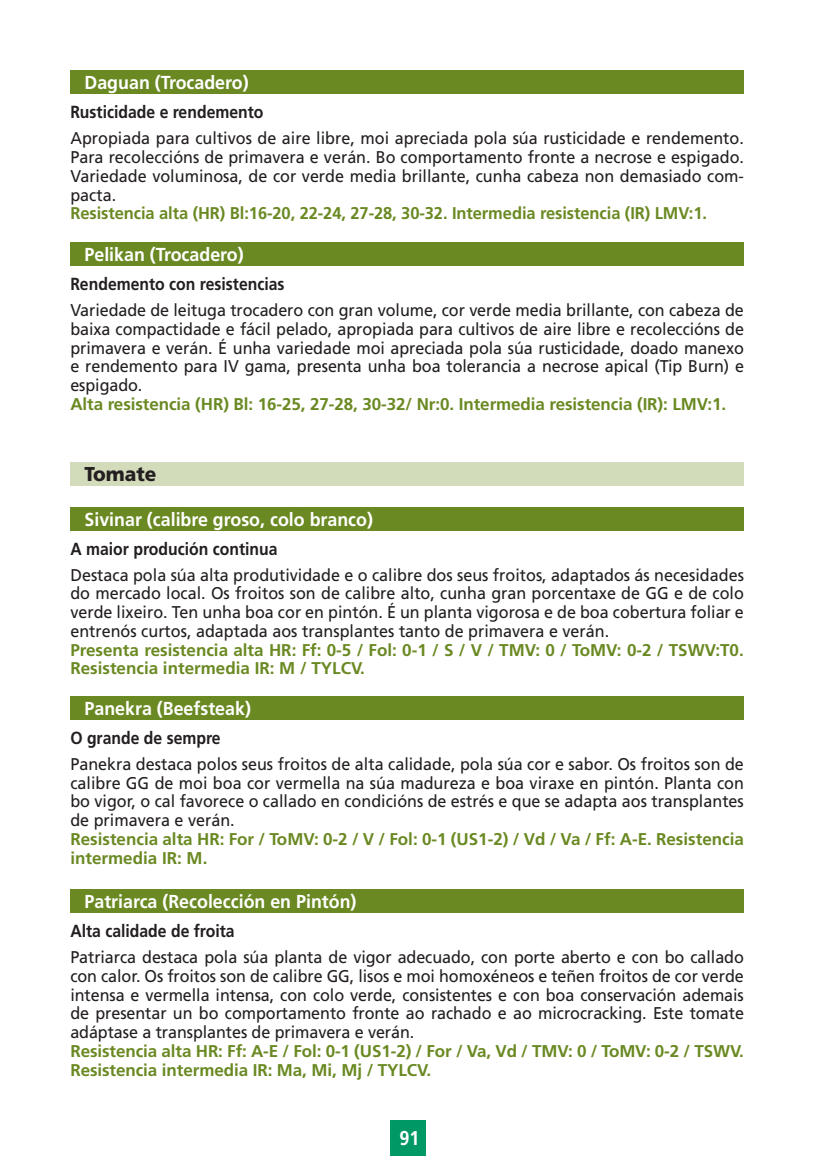
<style>
.page{position:relative;width:818px;height:1170px;background:#fff}
.page>*{position:absolute;margin:0;border:0;box-sizing:border-box;transform-origin:0 0}
.t1{font:900 20px "Frutiger LT";color:#231f20;scale:.95 1}
.t2{font:700 20px "Frutiger LT";color:#fff;scale:.9 1}
.t3{font:700 18.75px "Frutiger LT";color:#fff;scale:.95 1}
.t4{font:700 17.5px "Frutiger LT";color:#231f20;scale:.9 1}
.t5{font:17px/18.8px "Frutiger LT";color:#231f20;text-align:justify;scale:.95 1}
.t6{font:700 17px/18.8px "Frutiger LT";letter-spacing:-.005em;color:#6a8922}
</style>
<div class="page">
<div style="left:390px;top:1120px;width:36px;height:35px;background:#009864"></div>
<div style="left:70px;top:71px;width:674px;height:23px;background:#6a8922"></div>
<div style="left:70px;top:889px;width:674px;height:23px;background:#6a8922"></div>
<div style="left:70px;top:243px;width:674px;height:23px;background:#6a8922"></div>
<div style="left:70px;top:462px;width:674px;height:23px;background:#d2dbba"></div>
<div style="left:70px;top:507px;width:674px;height:23px;background:#6a8922"></div>
<div style="left:70px;top:696px;width:674px;height:23px;background:#6a8922"></div>
<p class="t3" style="left:84px;top:72px;width:174px">Daguan (Trocadero)</p>
<p class="t4" style="left:70px;top:102px;width:216px">Rusticidade e rendemento</p>
<p class="t5" style="left:70px;top:129px;width:710px">Apropiada para cultivos de aire libre, moi apreciada pola súa rusticidade e rendemento.<br>Para recoleccións de primavera e verán. Bo comportamento fronte a necrose e espigado.<br>Variedade voluminosa, de cor verde media brillante, cunha cabeza non demasiado com&shy;pacta.</p>
<p class="t6" style="left:70px;top:204px;width:638px">Resistencia alta (HR) Bl:16-20, 22-24, 27-28, 30-32. Intermedia resistencia (IR) LMV:1.</p>
<p class="t3" style="left:84px;top:244px;width:169px">Pelikan (Trocadero)</p>
<p class="t4" style="left:70px;top:274px;width:239px">Rendemento con resistencias</p>
<p class="t5" style="left:70px;top:301px;width:710px">Variedade de leituga trocadero con gran volume, cor verde media brillante, con cabeza de baixa compactidade e fácil pelado, apropiada para cultivos de aire libre e recoleccións de primavera e verán. É unha variedade moi apreciada pola súa rusticidade, doado manexo e rendemento para IV gama, presenta unha boa tolerancia a necrose apical (Tip Burn) e espigado.</p>
<p class="t6" style="left:70px;top:395px;width:657px">Alta resistencia (HR) Bl: 16-25, 27-28, 30-32/ Nr:0. Intermedia resistencia (IR): LMV:1.</p>
<p class="t1" style="left:84px;top:462px;width:77px">Tomate</p>
<p class="t3" style="left:84px;top:508px;width:305px">Sivinar (calibre groso, colo branco)</p>
<p class="t4" style="left:70px;top:538px;width:232px">A maior produción continua</p>
<p class="t5" style="left:70px;top:565px;width:710px">Destaca pola súa alta produtividade e o calibre dos seus froitos, adaptados ás necesidades do mercado local. Os froitos son de calibre alto, cunha gran porcentaxe de GG e de colo verde lixeiro. Ten unha boa cor en pintón. É un planta vigorosa e de boa cobertura foliar e entrenós curtos, adaptada aos transplantes tanto de primavera e verán.</p>
<p class="t6" style="left:70px;top:640px;width:675px">Presenta resistencia alta HR: Ff: 0-5 / Fol: 0-1 / S / V / TMV: 0 / ToMV: 0-2 / TSWV:T0.<br>Resistencia intermedia IR: M / TYLCV.</p>
<p class="t3" style="left:84px;top:697px;width:177px">Panekra (Beefsteak)</p>
<p class="t4" style="left:70px;top:727px;width:168px">O grande de sempre</p>
<p class="t5" style="left:70px;top:755px;width:710px">Panekra destaca polos seus froitos de alta calidade, pola súa cor e sabor. Os froitos son de calibre GG de moi boa cor vermella na súa madureza e boa viraxe en pintón. Planta con bo vigor, o cal favorece o callado en condicións de estrés e que se adapta aos transplantes de primavera e verán.</p>
<p class="t6" style="left:70px;top:830px;width:675px">Resistencia alta HR: For / ToMV: 0-2 / V / Fol: 0-1 (US1-2) / Vd / Va / Ff: A-E. Resistencia intermedia IR: M.</p>
<p class="t3" style="left:84px;top:890px;width:288px">Patriarca (Recolección en Pintón)</p>
<p class="t4" style="left:70px;top:921px;width:184px">Alta calidade de froita</p>
<p class="t5" style="left:70px;top:948px;width:710px">Patriarca destaca pola súa planta de vigor adecuado, con porte aberto e con bo callado con calor. Os froitos son de calibre GG, lisos e moi homoxéneos e teñen froitos de cor verde intensa e vermella intensa, con colo verde, consistentes e con boa conservación ademais de presentar un bo comportamento fronte ao rachado e ao microcracking. Este tomate adáptase a transplantes de primavera e verán.</p>
<p class="t6" style="left:70px;top:1041px;width:675px">Resistencia alta HR: Ff: A-E / Fol: 0-1 (US1-2) / For / Va, Vd / TMV: 0 / ToMV: 0-2 / TSWV.<br>Resistencia intermedia IR: Ma, Mi, Mj / TYLCV.</p>
<p class="t2" style="left:399px;top:1126px;width:24px">91</p>
</div>
